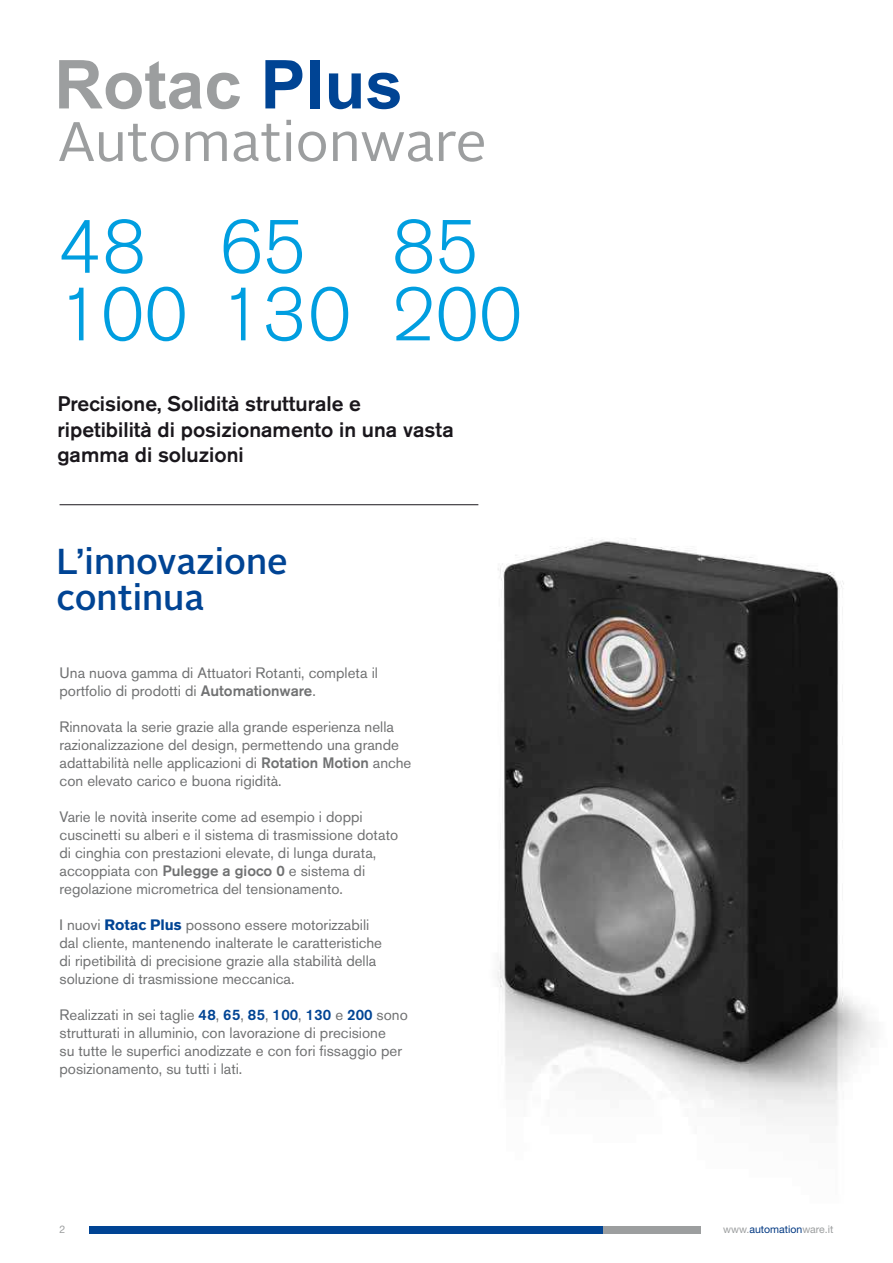
<style>
.page{position:relative;width:893px;height:1263px;background:#fff}
.page>*{position:absolute;margin:0;border:0;box-sizing:border-box;transform-origin:0 0}
.t1{font:300 74.55px/67.5px "Akzidenz Grotesk BE";color:#009ee0}
.t2{font:700 67.5px "Arial";color:#9c9e9f}
.t3{font:55.5px "Alright Sans";color:#9c9e9f}
.t4{font:500 36px/36px "Alright Sans";color:#004494}
.t5{font:500 21px/25.2px "Akzidenz Grotesk BE";color:#1a171c}
.t6{font:15px/18px "Akzidenz Grotesk BE";color:#707172}
.t7{font:10.5px "Helvetica Neue";color:#9c9e9f}
.s1{color:#004494}
.s2{font-weight:500}
.s3{font-weight:700;color:#004494}
.s4{font-weight:500;color:#004494}
.s5{color:#003882}
</style>
<div class="page">
<img style="left:438px;top:538px;width:436px;height:696px">
<hr style="left:60px;top:504px;width:418px;height:1px;background:#1a171c">
<div style="left:89px;top:1226px;width:612px;height:7px;background:#004494"></div>
<div style="left:603px;top:1226px;width:98px;height:7px;background:#9c9e9f"></div>
<h2 class="t2" style="left:54px;top:40px;width:350px">Rotac <span class="s1">Plus</span></h2>
<h3 class="t3" style="left:57px;top:104px;width:431px">Automationware</h3>
<h1 class="t1" style="left:57px;top:215px;width:466px">48 65 85<br>100 130 200</h1>
<h3 class="t5" style="left:57px;top:391px;width:398px">Precisione, Solidità strutturale e ripetibilità di posizionamento in una vasta gamma di soluzioni</h3>
<h3 class="t4" style="left:56px;top:544px;width:233px">L’innovazione continua</h3>
<p class="t6" style="left:60px;top:664px;width:320px">Una nuova gamma di Attuatori Rotanti, completa il portfolio di prodotti di <span class="s2">Automationware</span>.</p>
<p class="t6" style="left:60px;top:718px;width:353px">Rinnovata la serie grazie alla grande esperienza nella razionalizzazione del design, permettendo una grande adattabilità nelle applicazioni di <span class="s2">Rotation Motion</span> anche con elevato carico e buona rigidità.</p>
<p class="t6" style="left:60px;top:808px;width:340px">Varie le novità inserite come ad esempio i doppi cuscinetti su alberi e il sistema di trasmissione dotato di cinghia con prestazioni elevate, di lunga durata, accoppiata con <span class="s2">Pulegge a gioco 0</span> e sistema di regolazione micrometrica del tensionamento.</p>
<p class="t6" style="left:60px;top:916px;width:324px">I nuovi <span class="s3">Rotac Plus</span> possono essere motorizzabili dal cliente, mantenendo inalterate le caratteristiche di ripetibilità di precisione grazie alla stabilità della soluzione di trasmissione meccanica.</p>
<p class="t6" style="left:60px;top:1006px;width:350px">Realizzati in sei taglie <span class="s4">48</span>, <span class="s4">65</span>, <span class="s4">85</span>, <span class="s4">100</span>, <span class="s4">130</span> e <span class="s4">200</span> sono strutturati in alluminio, con lavorazione di precisione<br>su tutte le superfici anodizzate e con fori fissaggio per posizionamento, su tutti i lati.</p>
<p class="t7" style="left:60px;top:1223px;width:7px">2</p>
<p class="t7" style="left:723px;top:1223px;width:112px">www.<span class="s5">automation</span>ware.it</p>
</div>
